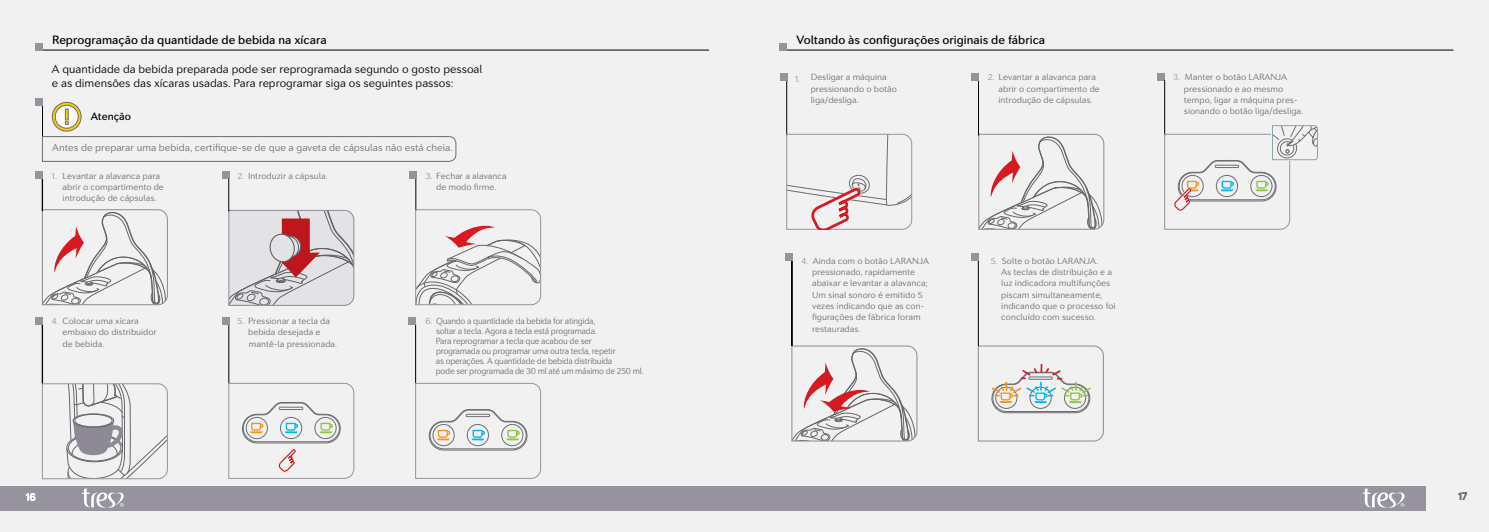
<style>
.page{position:relative;width:1489px;height:532px;background:#fff}
.page>*{position:absolute;margin:0;border:0;box-sizing:border-box;transform-origin:0 0}
.t1{font:500 11.88px "Seconda Soft";color:#000}
.t2{font:300 11.25px/13.8px "Seconda Soft";color:#000}
.t3{font:500 10.62px "Seconda Soft";color:#000}
.t4{font:300 10px "Seconda Soft";color:#6d6e71}
.t5{font:300 10px "Seconda Soft";color:#fff}
.t6{font:300 8.75px/11.2px "Seconda Soft";color:#6d6e71}
.t7{font:300 8.75px/10px "Seconda Soft";letter-spacing:-.025em;color:#6d6e71;scale:.95 1}
.s1{color:#96929e}
</style>
<div class="page">
<div style="left:0;top:0;width:1488px;height:531px;background:#f1f1f2"></div>
<svg style="left:1458px;top:492px;width:9px;height:8px"></svg>
<svg style="left:977px;top:345px;width:126px;height:96px"></svg>
<div style="left:0;top:485px;width:744px;height:25px;background:#96929e"></div>
<div style="left:42px;top:324px;width:1px;height:59px;border:1px solid #000"></div>
<div style="left:409px;top:172px;width:7px;height:7px;background:#96929e"></div>
<hr style="left:415px;top:179px;width:1px;height:32px;background:#000">
<hr style="left:228px;top:324px;width:1px;height:59px;background:#000">
<hr style="left:415px;top:324px;width:1px;height:59px;background:#000">
<div style="left:42px;top:179px;width:1px;height:32px;border:1px solid #000"></div>
<div style="left:222px;top:172px;width:7px;height:7px;background:#96929e"></div>
<hr style="left:228px;top:179px;width:1px;height:32px;background:#000">
<div style="left:35px;top:99px;width:8px;height:7px;background:#96929e"></div>
<hr style="left:42px;top:106px;width:1px;height:30px;background:#000">
<svg style="left:52px;top:102px;width:29px;height:29px"></svg>
<div style="left:52px;top:102px;width:29px;height:29px;border:1px solid #6d6e71;border-radius:50%"></div>
<svg style="left:55px;top:105px;width:23px;height:23px"></svg>
<div style="left:55px;top:105px;width:23px;height:23px;border:1px solid #6d6e71;border-radius:50%"></div>
<svg style="left:65px;top:109px;width:3px;height:16px"></svg>
<hr style="left:35px;top:50px;width:674px;height:1px;background:#000">
<div style="left:35px;top:43px;width:8px;height:7px;background:#96929e"></div>
<svg style="left:82px;top:488px;width:42px;height:19px"></svg>
<svg style="left:42px;top:136px;width:414px;height:26px"></svg>
<div style="left:36px;top:172px;width:7px;height:7px;background:#96929e"></div>
<div style="left:36px;top:317px;width:7px;height:7px;background:#96929e"></div>
<div style="left:222px;top:317px;width:7px;height:7px;background:#96929e"></div>
<div style="left:409px;top:317px;width:7px;height:7px;background:#96929e"></div>
<hr style="left:780px;top:50px;width:673px;height:1px;background:#000">
<div style="left:780px;top:43px;width:7px;height:7px;background:#96929e"></div>
<div style="left:744px;top:485px;width:682px;height:25px;background:#96929e"></div>
<svg style="left:1363px;top:488px;width:41px;height:19px"></svg>
<div style="left:791px;top:261px;width:1px;height:85px;border:1px solid #000"></div>
<hr style="left:978px;top:261px;width:1px;height:85px;background:#000">
<div style="left:1157px;top:73px;width:7px;height:7px;background:#96929e"></div>
<hr style="left:1164px;top:80px;width:1px;height:55px;background:#000">
<hr style="left:978px;top:80px;width:1px;height:55px;background:#000">
<hr style="left:786px;top:80px;width:1px;height:55px;background:#000">
<div style="left:971px;top:73px;width:7px;height:7px;background:#96929e"></div>
<div style="left:780px;top:73px;width:7px;height:7px;background:#96929e"></div>
<div style="left:785px;top:254px;width:7px;height:7px;background:#96929e"></div>
<div style="left:971px;top:254px;width:7px;height:7px;background:#96929e"></div>
<svg style="left:786px;top:134px;width:126px;height:96px"></svg>
<svg style="left:42px;top:209px;width:126px;height:96px"></svg>
<svg style="left:978px;top:134px;width:126px;height:96px"></svg>
<svg style="left:228px;top:210px;width:126px;height:96px"></svg>
<svg style="left:42px;top:383px;width:126px;height:96px"></svg>
<svg style="left:415px;top:382px;width:126px;height:97px"></svg>
<svg style="left:228px;top:382px;width:126px;height:97px"></svg>
<svg style="left:415px;top:209px;width:126px;height:96px"></svg>
<svg style="left:791px;top:345px;width:126px;height:96px"></svg>
<svg style="left:1164px;top:125px;width:153px;height:105px"></svg>
<svg style="left:25px;top:493px;width:11px;height:8px"></svg>
<h1 class="t1" style="left:52px;top:33px;width:276px">Reprogramação da quantidade de bebida na xícara</h1>
<p class="t2" style="left:52px;top:62px;width:432px">A quantidade da bebida preparada pode ser reprogramada segundo o gosto pessoal e as dimensões das xícaras usadas. Para reprogramar siga os seguintes passos:</p>
<p class="t3" style="left:91px;top:109px;width:42px">Atenção</p>
<p class="t4" style="left:52px;top:142px;width:402px">Antes de preparar uma bebida, certifique-se de que a gaveta de cápsulas não está cheia.</p>
<p class="t6" style="left:63px;top:170px;width:103px;text-indent:-11px"><span class="s1">1.</span> Levantar a alavanca para abrir o compartimento de introdução de cápsulas.</p>
<p class="t6" style="left:63px;top:315px;width:96px;text-indent:-11px"><span class="s1">4.</span> Colocar uma xícara embaixo do distribuidor de bebida.</p>
<p class="t6" style="left:237px;top:170px;width:92px"><span class="s1">2.</span> Introduzir a cápsula.</p>
<p class="t6" style="left:248px;top:315px;width:91px;text-indent:-11px"><span class="s1">5.</span> Pressionar a tecla da bebida desejada e mantê-la pressionada.</p>
<p class="t6" style="left:425px;top:170px;width:83px;text-align:center"><span class="s1">3.</span> Fechar a alavanca de modo firme.</p>
<p class="t7" style="left:435px;top:316px;width:220px;text-indent:-10px"><span class="s1">6.</span> Quando a quantidade da bebida for atingida,<br>soltar a tecla. Agora a tecla está programada.<br>Para reprogramar a tecla que acabou de ser<br>programada ou programar uma outra tecla, repetir<br>as operações. A quantidade de bebida distribuída<br>pode ser programada de 30 ml até um máximo de 250 ml.</p>
<p class="t5" style="left:26px;top:490px;width:11px">16</p>
<h1 class="t1" style="left:796px;top:33px;width:250px">Voltando às configurações originais de fábrica</h1>
<p class="t6" style="left:998px;top:71px;width:103px;text-indent:-11px"><span class="s1">2.</span> Levantar a alavanca para abrir o compartimento de introdução de cápsulas.</p>
<p class="t6" style="left:1183px;top:71px;width:121px;text-indent:-11px"><span class="s1">3.</span> Manter o botão LARANJA pressionado e ao mesmo tempo, ligar a máquina pres&shy;sionando o botão liga/desliga.</p>
<p class="t6" style="left:810px;top:72px;width:88px;text-indent:-15px"><span class="s1">1.</span> Desligar a máquina pressionando o botão liga/desliga.</p>
<p class="t6" style="left:812px;top:255px;width:118px;text-indent:-11px"><span class="s1">4.</span> Ainda com o botão LARANJA pressionado, rapidamente abaixar e levantar a alavanca;<br>Um sinal sonoro é emitido 5 vezes indicando que as con&shy;figurações de fábrica foram restauradas.</p>
<p class="t6" style="left:1001px;top:255px;width:116px;text-indent:-11px"><span class="s1">5.</span> Solte o botão LARANJA.<br>As teclas de distribuição e a luz indicadora multifunções piscam simultaneamente, indicando que o processo foi concluído com sucesso.</p>
</div>
